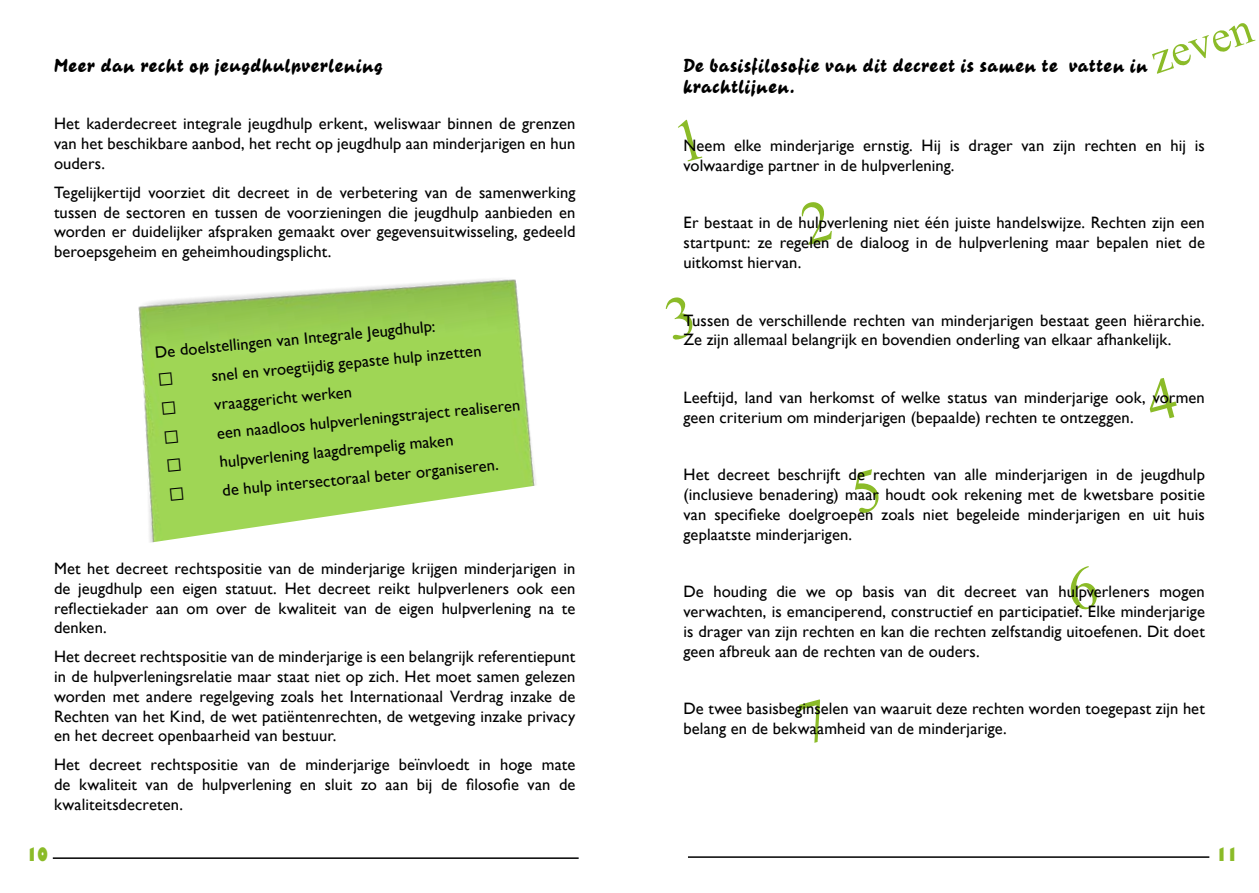
<style>
.page{position:relative;width:1259px;height:893px;background:#fff}
.page>*{position:absolute;margin:0;border:0;box-sizing:border-box;transform-origin:0 0}
.t1{font:45px "Times New Roman";color:#8bbb28}
.t2{font:18px "Casual Contact MF";letter-spacing:.01em;color:#000}
.t3{font:800 condensed 18px "Gill Sans";color:#8bbb28}
.t4{font:16.5px/19.8px "Gill Sans";letter-spacing:.005em;color:#000}
</style>
<div class="page">
<img style="left:138px;top:279px;width:398px;height:264px">
<hr style="left:53px;top:857px;width:525px;height:2px;background:#000">
<hr style="left:688px;top:856px;width:521px;height:2px;background:#000">
<svg style="left:159px;top:373px;width:14px;height:13px"></svg>
<svg style="left:162px;top:401px;width:13px;height:14px"></svg>
<svg style="left:165px;top:430px;width:13px;height:14px"></svg>
<svg style="left:167px;top:459px;width:14px;height:13px"></svg>
<svg style="left:170px;top:487px;width:13px;height:14px"></svg>
<h1 class="t1" style="left:1141px;top:31px;width:106px;rotate:-19deg">zeven</h1>
<p class="t2" style="left:54px;top:54px;width:331px">Meer dan recht op jeugdhulpverlening</p>
<p class="t2" style="left:683px;top:54px;width:466px">De basisfilosofie van dit decreet is samen te vatten in</p>
<p class="t2" style="left:683px;top:76px;width:113px">krachtlijnen.</p>
<p class="t4" style="left:54px;top:114px;width:523px">Het kaderdecreet integrale jeugdhulp erkent, weliswaar binnen de grenzen van het beschikbare aanbod, het recht op jeugdhulp aan minderjarigen en hun</p>
<p class="t4" style="left:54px;top:154px;width:52px">ouders.</p>
<p class="t4" style="left:54px;top:183px;width:523px">Tegelijkertijd voorziet dit decreet in de verbetering van de samenwerking tussen de sectoren en tussen de voorzieningen die jeugdhulp aanbieden en</p>
<p class="t4" style="left:54px;top:222px;width:523px">worden er duidelijker afspraken gemaakt over gegevensuitwisseling, gedeeld</p>
<p class="t4" style="left:54px;top:242px;width:279px">beroepsgeheim en geheimhoudingsplicht.</p>
<p class="t4" style="left:208px;top:333px;width:306px;line-height:28.7px;text-indent:-54px;rotate:-5deg">De doelstellingen van Integrale Jeugdhulp:<br>snel en vroegtijdig gepaste hulp inzetten vraaggericht werken<br>een naadloos hulpverleningstraject realiseren hulpverlening laagdrempelig maken<br>de hulp intersectoraal beter organiseren.</p>
<p class="t4" style="left:683px;top:136px;width:331px">Neem elke minderjarige ernstig. Hij is drager volwaardige partner in de hulpverlening.</p>
<p class="t4" style="left:1021px;top:136px;width:185px">van zijn rechten en hij is</p>
<p class="t4" style="left:683px;top:213px;width:523px;text-align:justify">Er bestaat in de hulpverlening niet één juiste handelswijze. Rechten zijn een startpunt: ze regelen de dialoog in de hulpverlening maar bepalen niet de uitkomst hiervan.</p>
<p class="t4" style="left:683px;top:310px;width:523px">Tussen de verschillende rechten van minderjarigen bestaat geen hiërarchie.<br>Ze zijn allemaal belangrijk en bovendien onderling van elkaar afhankelijk.</p>
<p class="t4" style="left:683px;top:388px;width:523px">Leeftijd, land van herkomst of welke status van minderjarige ook, vormen</p>
<p class="t4" style="left:683px;top:408px;width:452px">geen criterium om minderjarigen (bepaalde) rechten te ontzeggen.</p>
<p class="t4" style="left:683px;top:465px;width:523px">Het decreet beschrijft de rechten van alle minderjarigen in de jeugdhulp (inclusieve benadering) maar houdt ook rekening met de kwetsbare positie</p>
<p class="t4" style="left:714px;top:505px;width:407px">specifieke doelgroepen zoals niet begeleide minderjarigen</p>
<p class="t4" style="left:683px;top:525px;width:170px">geplaatste minderjarigen.</p>
<p class="t4" style="left:683px;top:505px;width:24px">van</p>
<p class="t4" style="left:1128px;top:505px;width:18px">en</p>
<p class="t4" style="left:1152px;top:505px;width:54px">uit huis</p>
<p class="t4" style="left:54px;top:559px;width:523px;text-align:justify">Met het decreet rechtspositie van de minderjarige krijgen minderjarigen in de jeugdhulp een eigen statuut. Het decreet reikt hulpverleners ook een reflectiekader aan om over de kwaliteit van de eigen hulpverlening na</p>
<p class="t4" style="left:683px;top:582px;width:523px;text-align:justify;text-indent:375px">hulpverleners mogen verwachten, is emanciperend, constructief en participatief. Elke minderjarige is drager van zijn rechten en kan die rechten zelfstandig uitoefenen. Dit doet</p>
<p class="t4" style="left:683px;top:582px;width:367px">De houding die we op basis van dit decreet van</p>
<p class="t4" style="left:562px;top:598px;width:15px">te</p>
<p class="t4" style="left:54px;top:618px;width:54px">denken.</p>
<p class="t4" style="left:54px;top:647px;width:523px">Het decreet rechtspositie van de minderjarige is een belangrijk referentiepunt</p>
<p class="t4" style="left:683px;top:642px;width:298px">geen afbreuk aan de rechten van de ouders.</p>
<p class="t4" style="left:54px;top:667px;width:523px">in de hulpverleningsrelatie maar staat niet op zich. Het moet samen gelezen worden met andere regelgeving zoals het Internationaal Verdrag inzake de</p>
<p class="t4" style="left:683px;top:699px;width:523px">De twee basisbeginselen van waaruit deze rechten worden toegepast zijn het belang en de bekwaamheid van de minderjarige.</p>
<p class="t4" style="left:54px;top:706px;width:523px">Rechten van het Kind, de wet patiëntenrechten, de wetgeving inzake privacy</p>
<p class="t4" style="left:54px;top:722px;width:523px;line-height:28.8px">en het decreet openbaarheid van bestuur.<br>Het decreet rechtspositie van de minderjarige beïnvloedt in hoge mate</p>
<p class="t4" style="left:54px;top:775px;width:523px">de kwaliteit van de hulpverlening en sluit zo aan bij de filosofie van de</p>
<p class="t4" style="left:54px;top:795px;width:130px">kwaliteitsdecreten.</p>
<p class="t3" style="left:27px;top:843px;width:22px">10</p>
<p class="t3" style="left:1216px;top:843px;width:22px">11</p>
</div>
